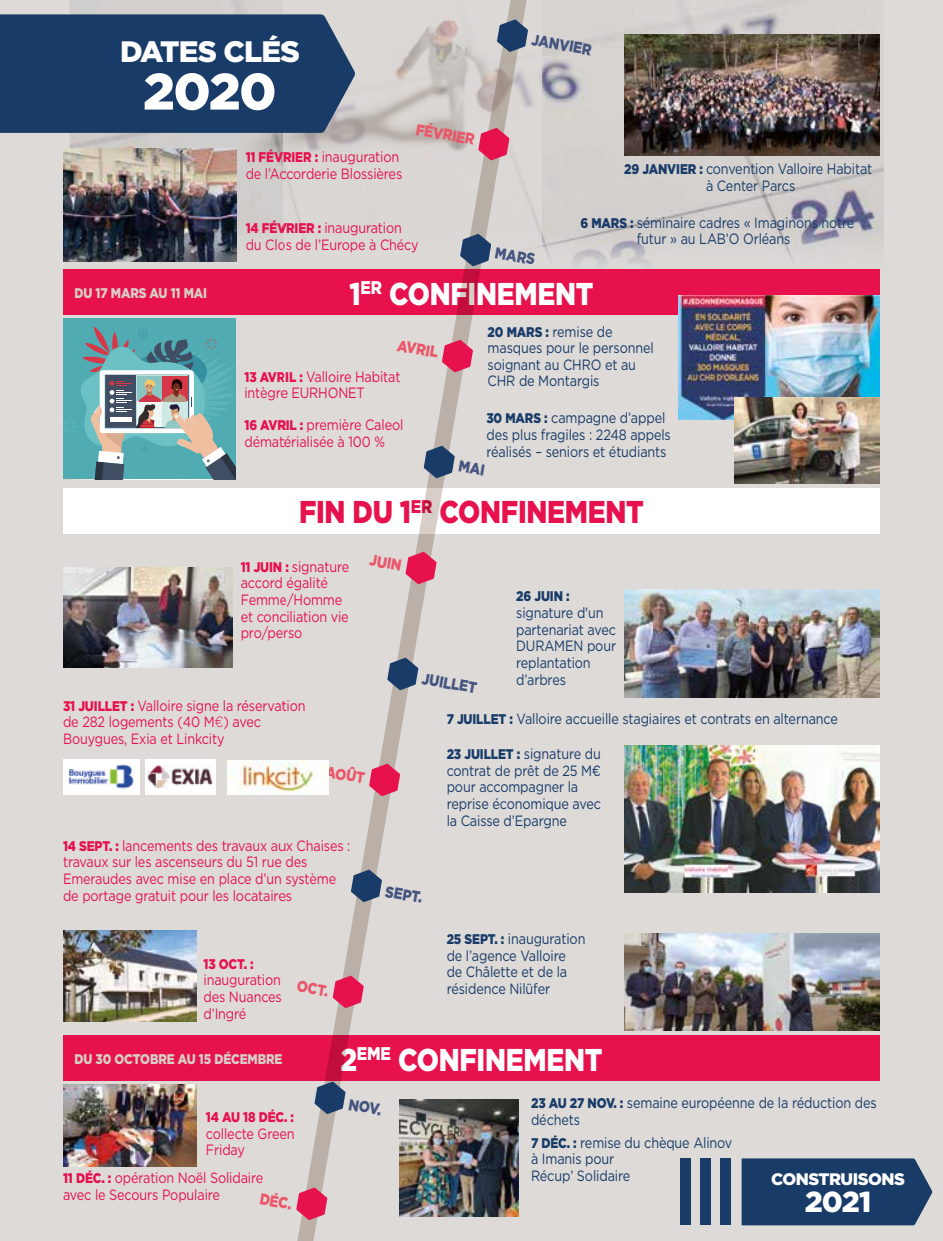
<style>
.page{position:relative;width:943px;height:1241px;background:#fff}
.page>*{position:absolute;margin:0;border:0;box-sizing:border-box;transform-origin:0 0}
.t1{font:900 51.1px "Gotham";color:#fff}
.t2{font:900 31.5px "Gotham";letter-spacing:-.01em;color:#fff;scale:.85 1}
.t3{font:900 31.5px "Gotham";letter-spacing:-.01em;color:#e6114d;scale:.85 1}
.t4{font:900 29.57px "Gotham";letter-spacing:-.03em;color:#fff}
.t5{font:900 28.88px "Gotham";color:#fff}
.t6{font:900 16.62px "Gotham";letter-spacing:-.03em;color:#fff}
.t7{font:900 15.75px "Gotham";color:#eb5669;scale:.85 1}
.t8{font:900 15.75px "Gotham";color:#45557f;scale:.85 1}
.t9{font:14.88px/16.6px "Gotham";letter-spacing:-.01em;color:#183b68;scale:.85 1}
.t10{font:14.88px/16.6px "Gotham";letter-spacing:-.01em;color:#e6114d;scale:.85 1}
.t11{font:900 14px "Gotham";letter-spacing:-.01em;color:#d7cfc7;scale:.85 1}
.t12{font:900 14px "Gotham";letter-spacing:-.01em;color:#e6114d;scale:.85 1}
.t13{font:900 14px "Gotham";letter-spacing:-.01em;color:#183b68;scale:.85 1}
.s1{font-weight:900;font-size:14px}
.s2{font-weight:300}
</style>
<div class="page">
<div style="left:0;top:0;width:943px;height:1240px;background:#dddad8"></div>
<img style="left:70px;top:0;width:813px;height:265px">
<div style="left:0;top:14px;width:292px;height:119px;background:#183b68"></div>
<div style="left:741px;top:1158px;width:191px;height:67px;background:#183b68"></div>
<div style="left:63px;top:269px;width:817px;height:46px;background:#e6114d"></div>
<div style="left:63px;top:487px;width:817px;height:46px;background:#fff"></div>
<div style="left:63px;top:1034px;width:817px;height:46px;background:#e6114d"></div>
<svg style="left:292px;top:0;width:241px;height:1240px"></svg>
<svg style="left:478px;top:128px;width:31px;height:32px"></svg>
<svg style="left:405px;top:551px;width:31px;height:33px"></svg>
<svg style="left:333px;top:975px;width:31px;height:32px"></svg>
<svg style="left:442px;top:340px;width:31px;height:32px"></svg>
<svg style="left:369px;top:763px;width:31px;height:33px"></svg>
<svg style="left:296px;top:1187px;width:31px;height:32px"></svg>
<svg style="left:497px;top:19px;width:31px;height:33px"></svg>
<svg style="left:351px;top:869px;width:31px;height:33px"></svg>
<svg style="left:460px;top:234px;width:31px;height:32px"></svg>
<svg style="left:387px;top:657px;width:31px;height:33px"></svg>
<svg style="left:314px;top:1081px;width:31px;height:32px"></svg>
<div style="left:720px;top:1158px;width:11px;height:67px;background:#183b68"></div>
<div style="left:700px;top:1158px;width:10px;height:67px;background:#183b68"></div>
<div style="left:680px;top:1158px;width:10px;height:67px;background:#183b68"></div>
<img style="left:624px;top:35px;width:256px;height:121px">
<img style="left:63px;top:149px;width:173px;height:113px">
<div style="left:63px;top:319px;width:173px;height:160px;background:#51abb3"></div>
<svg style="left:63px;top:326px;width:173px;height:153px"></svg>
<img style="left:624px;top:589px;width:256px;height:108px">
<img style="left:624px;top:745px;width:256px;height:147px">
<img style="left:63px;top:759px;width:76px;height:35px">
<img style="left:227px;top:760px;width:101px;height:34px">
<div style="left:145px;top:759px;width:71px;height:36px;background:#fff"></div>
<img style="left:148px;top:765px;width:64px;height:23px">
<img style="left:624px;top:933px;width:256px;height:96px">
<img style="left:63px;top:930px;width:134px;height:91px">
<img style="left:63px;top:567px;width:169px;height:100px">
<img style="left:63px;top:1084px;width:134px;height:82px">
<img style="left:678px;top:295px;width:202px;height:125px">
<img style="left:735px;top:397px;width:145px;height:87px">
<img style="left:399px;top:1099px;width:119px;height:116px">
<svg style="left:424px;top:445px;width:60px;height:33px"></svg>
<h3 class="t4" style="left:120px;top:31px;width:181px">DATES CLÉS</h3>
<h1 class="t1" style="left:143px;top:56px;width:135px">2020</h1>
<p class="t10" style="left:246px;top:148px;width:186px"><span class="s1">11 FÉVRIER :</span> inauguration de l’Accorderie Blossières</p>
<p class="t7" style="left:418px;top:118px;width:72px;rotate:10deg">FÉVRIER</p>
<p class="t8" style="left:533px;top:29px;width:73px;rotate:10deg">JANVIER</p>
<p class="t9" style="left:624px;top:160px;width:293px;text-align:center"><span class="s1">29 JANVIER :</span> convention Valloire Habitat à Center Parcs</p>
<p class="t11" style="left:74px;top:283px;width:158px">DU 17 MARS AU 11 MAI</p>
<p class="t10" style="left:246px;top:219px;width:205px"><span class="s1">14 FÉVRIER :</span> inauguration du Clos de l’Europe à Chécy</p>
<p class="t9" style="left:580px;top:214px;width:324px;text-align:center"><span class="s1">6 MARS :</span> séminaire cadres « Imaginons notre futur » au LAB’O Orléans</p>
<p class="t8" style="left:497px;top:242px;width:49px;rotate:10deg">MARS</p>
<h2 class="t2" style="left:349px;top:272px;width:288px">1<sup>ER</sup> CONFINEMENT</h2>
<p class="t7" style="left:399px;top:334px;width:50px;rotate:10deg">AVRIL</p>
<p class="t10" style="left:244px;top:368px;width:185px"><span class="s1">13 AVRIL :</span> Valloire Habitat intègre EURHONET</p>
<p class="t10" style="left:244px;top:416px;width:188px"><span class="s1">16 AVRIL :</span> première Caleol dématérialisée à 100 %</p>
<p class="t9" style="left:487px;top:322px;width:197px"><span class="s1">20 MARS :</span> remise de masques pour le personnel soignant au CHRO et au<br>CHR de Montargis</p>
<p class="t9" style="left:486px;top:409px;width:219px"><span class="s1">30 MARS :</span> campagne d’appel des plus fragiles : 2248 appels réalisés – seniors et étudiants</p>
<h2 class="t3" style="left:299px;top:490px;width:407px">FIN DU 1<sup>ER</sup> CONFINEMENT</h2>
<p class="t10" style="left:241px;top:557px;width:129px"><span class="s1">11 JUIN :</span> signature accord égalité<br>Femme/Homme et conciliation vie pro/perso</p>
<p class="t7" style="left:372px;top:549px;width:39px;rotate:10deg">JUIN</p>
<p class="t10" style="left:63px;top:696px;width:287px"><span class="s1">31 JUILLET :</span> Valloire signe la réservation de 282 logements (40 M<span class="s2">€</span>) avec<br>Bouygues, Exia et Linkcity</p>
<p class="t7" style="left:328px;top:760px;width:48px;rotate:10deg">AOÛT</p>
<p class="t13" style="left:516px;top:586px;width:64px">26 JUIN :</p>
<p class="t9" style="left:516px;top:604px;width:119px">signature d'un partenariat avec<br>DURAMEN pour replantation d’arbres</p>
<p class="t9" style="left:446px;top:710px;width:462px"><span class="s1">7 JUILLET :</span> Valloire accueille stagiaires et contrats en alternance</p>
<p class="t9" style="left:446px;top:745px;width:183px"><span class="s1">23 JUILLET :</span> signature du contrat de prêt de 25 M€ pour accompagner la reprise économique avec la Caisse d’Epargne</p>
<p class="t8" style="left:424px;top:667px;width:67px;rotate:10deg">JUILLET</p>
<p class="t10" style="left:63px;top:836px;width:340px"><span class="s1">14 SEPT. :</span> lancements des travaux aux Chaises : travaux sur les ascenseurs du 51 rue des Emeraudes avec mise en place d’un système de portage gratuit pour les locataires</p>
<p class="t12" style="left:203px;top:953px;width:61px">13 OCT. :</p>
<p class="t10" style="left:203px;top:971px;width:94px;text-align:justify">inauguration des Nuances d’Ingré</p>
<p class="t7" style="left:299px;top:974px;width:39px;rotate:10deg">OCT.</p>
<p class="t8" style="left:387px;top:880px;width:46px;rotate:10deg">SEPT.</p>
<p class="t9" style="left:446px;top:929px;width:165px"><span class="s1">25 SEPT. :</span> inauguration de l’agence Valloire<br>de Châlette et de la résidence Nilüfer</p>
<p class="t11" style="left:74px;top:1048px;width:246px">DU 30 OCTOBRE AU 15 DÉCEMBRE</p>
<p class="t12" style="left:206px;top:1107px;width:105px">14 AU 18 DÉC. :</p>
<p class="t10" style="left:206px;top:1124px;width:106px">collecte Green<br>Friday</p>
<p class="t10" style="left:63px;top:1169px;width:237px"><span class="s1">11 DÉC. :</span> opération Noël Solidaire avec le Secours Populaire</p>
<p class="t7" style="left:262px;top:1187px;width:39px;rotate:10deg">DÉC.</p>
<h2 class="t2" style="left:340px;top:1037px;width:310px">2<sup>EME</sup> CONFINEMENT</h2>
<p class="t8" style="left:351px;top:1093px;width:40px;rotate:10deg">NOV.</p>
<p class="t9" style="left:531px;top:1093px;width:408px"><span class="s1">23 AU 27 NOV. :</span> semaine européenne de la réduction des déchets</p>
<p class="t9" style="left:531px;top:1133px;width:238px"><span class="s1">7 DÉC. :</span> remise du chèque Alinov à Imanis pour<br>Récup’ Solidaire</p>
<p class="t6" style="left:771px;top:1167px;width:135px">CONSTRUISONS</p>
<h3 class="t5" style="left:804px;top:1181px;width:68px">2021</h3>
</div>
